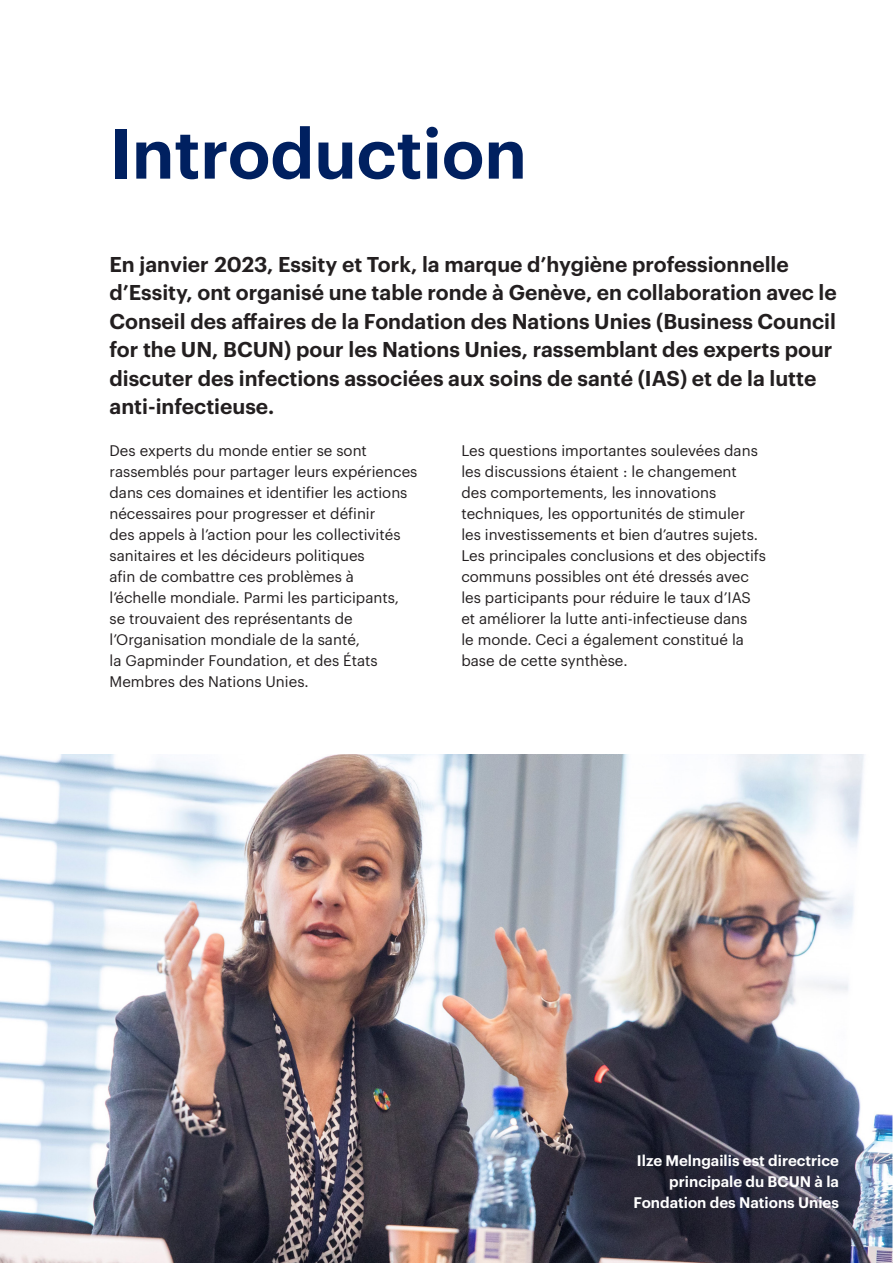
<style>
.page{position:relative;width:893px;height:1263px;background:#fff}
.page>*{position:absolute;margin:0;border:0;box-sizing:border-box;transform-origin:0 0}
.Subheadline_Regular_blue{font:600 69px "Graphik";color:#002060}
.Body_black{font:600 21px/28.5px "Graphik";color:#231f20}
.Body_black-2{font:15px/21px "Graphik";color:#231f20}
.Body_black-3{font:600 15px/21px "Graphik";color:#fff;text-align:right}
</style>
<div class="page">
<img style="left:0;top:754px;width:893px;height:509px">
<p class="Subheadline_Regular_blue" style="left:109px;top:101px;width:419px">Introduction</p>
<p class="Body_black" style="left:109px;top:248px;width:729px">En janvier 2023, Essity et Tork, la marque d’hygiène professionnelle d’Essity, ont organisé une table ronde à Genève, en collaboration avec le Conseil des affaires de la Fondation des Nations Unies (Business Council for the UN, BCUN) pour les Nations Unies, rassemblant des experts pour discuter des infections associées aux soins de santé (IAS) et de la lutte anti-infectieuse.</p>
<p class="Body_black-2" style="left:109px;top:439px;width:309px">Des experts du monde entier se sont rassemblés pour partager leurs expériences dans ces domaines et identifier les actions nécessaires pour progresser et définir<br>des appels à l’action pour les collectivités sanitaires et les décideurs politiques<br>afin de combattre ces problèmes à<br>l’échelle mondiale. Parmi les participants, se trouvaient des représentants de l’Organisation mondiale de la santé,<br>la Gapminder Foundation, et des États Membres des Nations Unies.</p>
<p class="Body_black-2" style="left:461px;top:439px;width:306px">Les questions importantes soulevées dans les discussions étaient : le changement<br>des comportements, les innovations techniques, les opportunités de stimuler les investissements et bien d’autres sujets.<br>Les principales conclusions et des objectifs communs possibles ont été dressés avec les participants pour réduire le taux d’IAS et améliorer la lutte anti-infectieuse dans<br>le monde. Ceci a également constitué la base de cette synthèse.</p>
<p class="Body_black-3" style="left:634px;top:1148px;width:207px">Ilze Melngailis est directrice principale du BCUN à la<br>Fondation des Nations Unies</p>
</div>
